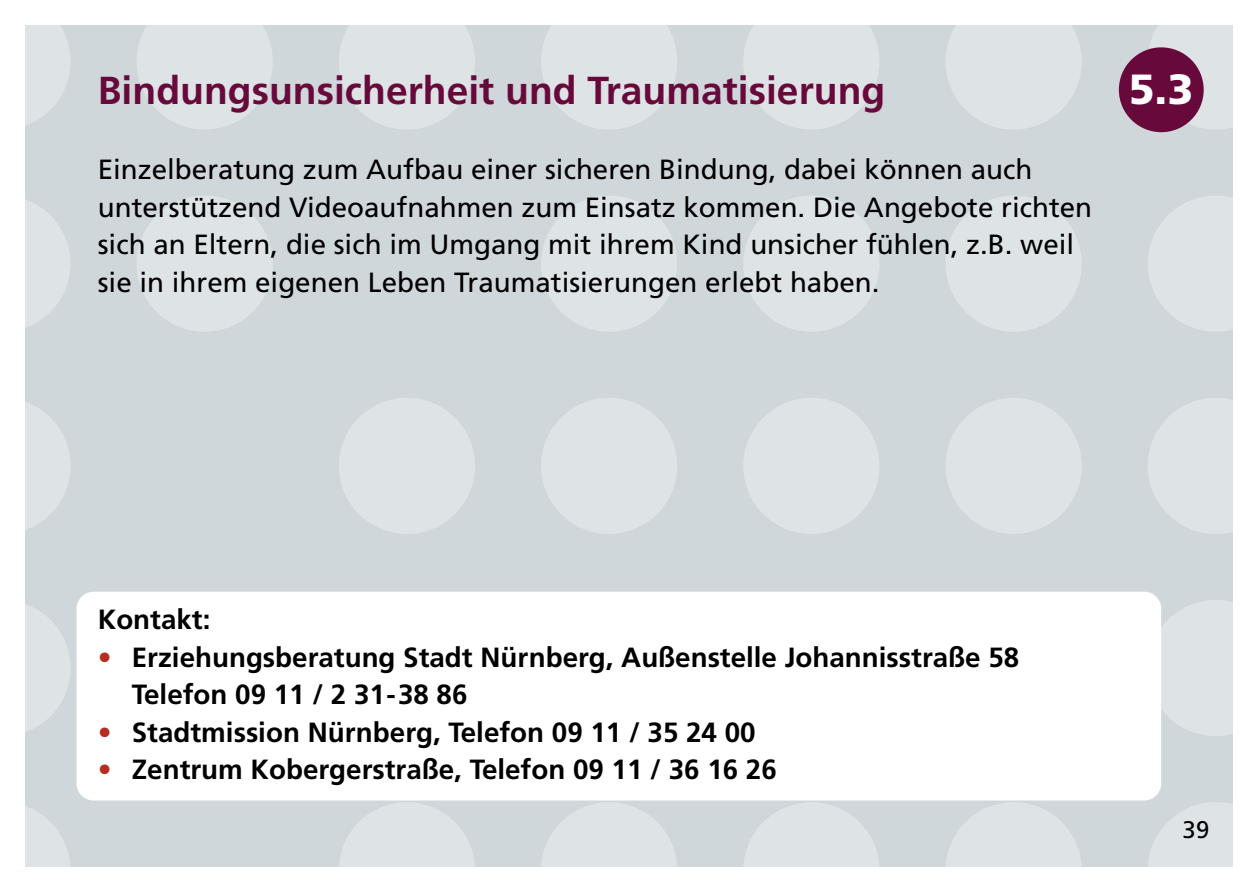
<style>
.page{position:relative;width:1259px;height:893px;background:#fff}
.page>*{position:absolute;margin:0;border:0;box-sizing:border-box;transform-origin:0 0}
.t1{font:900 42.3px "Frutiger";color:#fff}
.t2{font:700 39px "Frutiger";color:#68093c}
.t3{font:27.6px/37.5px "Frutiger";color:#000}
.t4{font:700 27.6px/37.5px "Frutiger";color:#000}
.t5{font:24px "Frutiger";color:#000}
.s1{color:#b72c22}
</style>
<div class="page">
<div style="left:26px;top:26px;width:1207px;height:841px;background:#d0d7db"></div>
<svg style="left:26px;top:26px;width:44px;height:99px"></svg>
<svg style="left:137px;top:26px;width:136px;height:103px"></svg>
<svg style="left:339px;top:26px;width:136px;height:103px"></svg>
<svg style="left:541px;top:26px;width:136px;height:103px"></svg>
<svg style="left:744px;top:26px;width:135px;height:103px"></svg>
<svg style="left:946px;top:26px;width:135px;height:103px"></svg>
<div style="left:1149px;top:26px;width:84px;height:104px;background:#dee3e6"></div>
<svg style="left:26px;top:200px;width:44px;height:127px"></svg>
<div style="left:137px;top:196px;width:136px;height:136px;background:#dee3e6;border-radius:50%"></div>
<div style="left:541px;top:196px;width:136px;height:136px;background:#dee3e6;border-radius:50%"></div>
<div style="left:743px;top:196px;width:136px;height:136px;background:#dee3e6;border-radius:50%"></div>
<div style="left:945px;top:196px;width:136px;height:136px;background:#dee3e6;border-radius:50%"></div>
<svg style="left:1148px;top:196px;width:85px;height:136px"></svg>
<svg style="left:26px;top:402px;width:44px;height:127px"></svg>
<div style="left:339px;top:398px;width:136px;height:136px;background:#dee3e6;border-radius:50%"></div>
<div style="left:541px;top:398px;width:136px;height:136px;background:#dee3e6;border-radius:50%"></div>
<div style="left:743px;top:398px;width:136px;height:136px;background:#dee3e6;border-radius:50%"></div>
<div style="left:945px;top:398px;width:136px;height:136px;background:#dee3e6;border-radius:50%"></div>
<svg style="left:1148px;top:398px;width:85px;height:136px"></svg>
<svg style="left:26px;top:605px;width:44px;height:127px"></svg>
<svg style="left:1159px;top:600px;width:74px;height:136px"></svg>
<svg style="left:26px;top:807px;width:44px;height:60px"></svg>
<svg style="left:339px;top:802px;width:136px;height:65px"></svg>
<svg style="left:541px;top:802px;width:136px;height:65px"></svg>
<svg style="left:744px;top:802px;width:135px;height:65px"></svg>
<svg style="left:946px;top:802px;width:135px;height:65px"></svg>
<svg style="left:1148px;top:802px;width:85px;height:65px"></svg>
<div style="left:1118px;top:47px;width:85px;height:85px;background:#68093c;border-radius:50%"></div>
<div style="left:77px;top:592px;width:1084px;height:208px;background:#fff;border-radius:17px"></div>
<h2 class="t2" style="left:98px;top:68px;width:789px">Bindungsunsicherheit und Traumatisierung</h2>
<p class="t3" style="left:98px;top:151px;width:996px">Einzelberatung zum Aufbau einer sicheren Bindung, dabei können auch unterstützend Videoaufnahmen zum Einsatz kommen. Die Angebote richten sich an Eltern, die sich im Umgang mit ihrem Kind unsicher fühlen, z.B. weil sie in ihrem eigenen Leben Traumatisierungen erlebt haben.</p>
<h1 class="t1" style="left:1129px;top:64px;width:66px">5.3</h1>
<p class="t4" style="left:98px;top:601px;width:114px">Kontakt:</p>
<p class="t4" style="left:132px;top:638px;width:889px;text-indent:-34px"><span class="s1">•</span> Erziehungsberatung Stadt Nürnberg, Außenstelle Johannisstraße 58<br>Telefon 09 11 / 2 31-38 86</p>
<p class="t4" style="left:98px;top:713px;width:659px"><span class="s1">•</span> Stadtmission Nürnberg, Telefon 09 11 / 35 24 00</p>
<p class="t4" style="left:98px;top:751px;width:680px"><span class="s1">•</span> Zentrum Kobergerstraße, Telefon 09 11 / 36 16 26</p>
<p class="t5" style="left:1182px;top:815px;width:29px">39</p>
</div>
